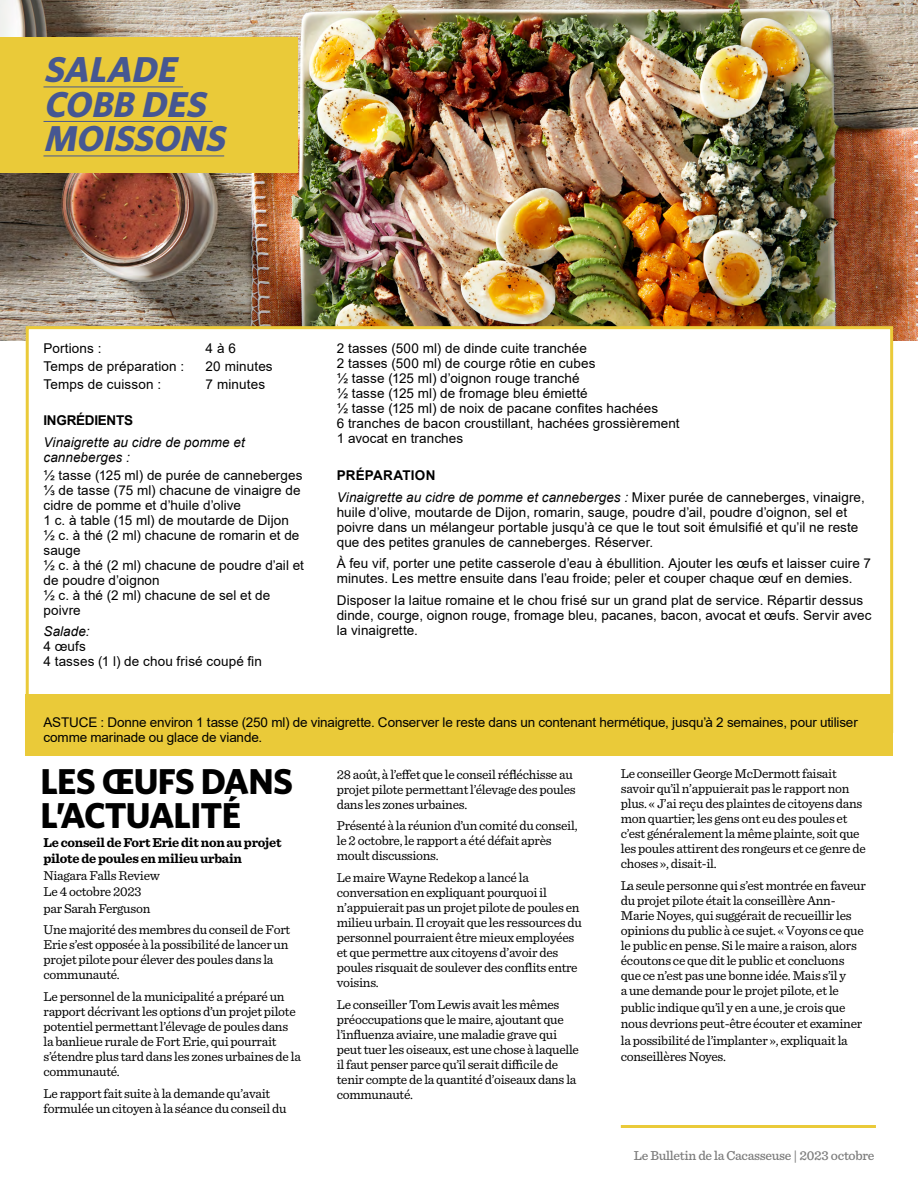
<style>
.page{position:relative;width:918px;height:1188px;background:#fff}
.page>*{position:absolute;margin:0;border:0;box-sizing:border-box;transform-origin:0 0}
.t1{font:700 36px/34.5px "Whitney";letter-spacing:-.02em;color:#000}
.t2{font:italic 700 36px/34.5px "Whitney";color:#465792}
.t3{font:13.5px/15px "Sentinel";letter-spacing:-.02em;color:#000}
.t4{font:13.5px/15px "Arial";letter-spacing:.005em;color:#000}
.t5{font:italic 13.5px/21.8px "Arial";letter-spacing:.01em;color:#000}
.t6{font:700 13.5px/16.5px "Sentinel";letter-spacing:-.02em;color:#000}
.t7{font:500 13.5px "Sentinel";letter-spacing:-.02em;color:#7c7c7c}
.t8{font:700 13.5px "Arial";letter-spacing:-.02em;color:#000}
.t9{font:13.35px/15px "Arial";letter-spacing:-.015em;color:#000}
.s1{font-weight:700;font-style:normal}
.s2{font-style:normal}
</style>
<div class="page">
<img style="left:0;top:0;width:918px;height:340px">
<div style="left:26px;top:326px;width:867px;height:407px;background:#fff;border:3px solid #eaca39"></div>
<div style="left:0;top:37px;width:298px;height:136px;background:#eaca39"></div>
<hr style="left:621px;top:1125px;width:255px;height:3px;background:#eaca39">
<hr style="left:44px;top:87px;width:139px;height:1px;background:#465792">
<hr style="left:44px;top:121px;width:169px;height:1px;background:#465792">
<hr style="left:44px;top:156px;width:180px;height:1px;background:#465792">
<div style="left:26px;top:694px;width:867px;height:62px;background:#eaca39"></div>
<h1 class="t2" style="left:44px;top:51px;width:191px">SALADE<br>COBB DES<br>MOISSONS</h1>
<p class="t4" style="left:44px;top:341px;width:60px">Portions :</p>
<p class="t4" style="left:206px;top:341px;width:32px">4 à 6</p>
<p class="t4" style="left:44px;top:359px;width:142px">Temps de préparation :</p>
<p class="t4" style="left:206px;top:359px;width:69px">20 minutes</p>
<p class="t4" style="left:44px;top:376px;width:119px">Temps de cuisson :</p>
<p class="t4" style="left:206px;top:376px;width:61px">7 minutes</p>
<p class="t8" style="left:44px;top:411px;width:91px">INGRÉDIENTS</p>
<p class="t5" style="left:44px;top:435px;width:203px;line-height:15px">Vinaigrette au cidre de pomme et canneberges :</p>
<p class="t4" style="left:44px;top:467px;width:262px">½ tasse (125 ml) de purée de canneberges ⅓ de tasse (75 ml) chacune de vinaigre de cidre de pomme et d’huile d’olive<br>1 c. à table (15 ml) de moutarde de Dijon<br>½ c. à thé (2 ml) chacune de romarin et de sauge<br>½ c. à thé (2 ml) chacune de poudre d’ail et de poudre d’oignon<br>½ c. à thé (2 ml) chacune de sel et de poivre</p>
<p class="t5" style="left:44px;top:621px;width:47px">Salade:</p>
<p class="t4" style="left:44px;top:639px;width:220px">4 œufs<br>4 tasses (1 l) de chou frisé coupé fin</p>
<p class="t4" style="left:337px;top:341px;width:344px">2 tasses (500 ml) de dinde cuite tranchée<br>2 tasses (500 ml) de courge rôtie en cubes<br>½ tasse (125 ml) d’oignon rouge tranché<br>½ tasse (125 ml) de fromage bleu émietté<br>½ tasse (125 ml) de noix de pacane confites hachées<br>6 tranches de bacon croustillant, hachées grossièrement 1 avocat en tranches</p>
<p class="t5" style="left:337px;top:465px;width:529px"><span class="s1">PRÉPARATION<br></span>Vinaigrette au cidre de pomme et canneberges : <span class="s2">Mixer purée de canneberges, vinaigre,</span></p>
<p class="t4" style="left:337px;top:504px;width:523px">huile d’olive, moutarde de Dijon, romarin, sauge, poudre d’ail, poudre d’oignon, sel et poivre dans un mélangeur portable jusqu’à ce que le tout soit émulsifié et qu’il ne reste que des petites granules de canneberges. Réserver.</p>
<p class="t4" style="left:337px;top:556px;width:536px">À feu vif, porter une petite casserole d’eau à ébullition. Ajouter les œufs et laisser cuire 7 minutes. Les mettre ensuite dans l’eau froide; peler et couper chaque œuf en demies.</p>
<p class="t4" style="left:337px;top:593px;width:536px">Disposer la laitue romaine et le chou frisé sur un grand plat de service. Répartir dessus dinde, courge, oignon rouge, fromage bleu, pacanes, bacon, avocat et œufs. Servir avec la vinaigrette.</p>
<p class="t9" style="left:44px;top:715px;width:816px">ASTUCE : Donne environ 1 tasse (250 ml) de vinaigrette. Conserver le reste dans un contenant hermétique, jusqu’à 2 semaines, pour utiliser comme marinade ou glace de viande.</p>
<h1 class="t1" style="left:40px;top:763px;width:254px">LES ŒUFS DANS<br>L’ACTUALITÉ</h1>
<p class="t3" style="left:337px;top:766px;width:241px">28 août, à l’effet que le conseil réfléchisse au projet pilote permettant l’élevage des poules dans les zones urbaines.</p>
<p class="t3" style="left:621px;top:766px;width:247px">Le conseiller George McDermott faisait savoir qu’il n’appuierait pas le rapport non plus. « J’ai reçu des plaintes de citoyens dans mon quartier; les gens ont eu des poules et c’est généralement la même plainte, soit que les poules attirent des rongeurs et ce genre de choses », disait-il.</p>
<p class="t3" style="left:621px;top:877px;width:247px">La seule personne qui s’est montrée en faveur du projet pilote était la conseillère Ann-Marie Noyes, qui suggérait de recueillir les opinions du public à ce sujet. « Voyons ce que le public en pense. Si le maire a raison, alors écoutons ce que dit le public et concluons que ce n’est pas une bonne idée. Mais s’il y<br>a une demande pour le projet pilote, et le</p>
<p class="t3" style="left:621px;top:998px;width:243px;line-height:16.5px">public indique qu’il y en a une, je crois que nous devrions peut-être écouter et examiner la possibilité de l’implanter », expliquait la conseillères Noyes.</p>
<p class="t3" style="left:337px;top:817px;width:242px">Présenté à la réunion d’un comité du conseil, le 2 octobre, le rapport a été défait après moult discussions.</p>
<p class="t3" style="left:337px;top:869px;width:247px">Le maire Wayne Redekop a lancé la conversation en expliquant pourquoi il n’appuierait pas un projet pilote de poules en milieu urbain. Il croyait que les ressources du personnel pourraient être mieux employées et que permettre aux citoyens d’avoir des poules risquait de soulever des conflits entre voisins.</p>
<p class="t3" style="left:337px;top:996px;width:244px">Le conseiller Tom Lewis avait les mêmes préoccupations que le maire, ajoutant que l’influenza aviaire, une maladie grave qui peut tuer les oiseaux, est une chose à laquelle il faut penser parce qu’il serait difficile de tenir compte de la quantité d’oiseaux dans la communauté.</p>
<p class="t6" style="left:44px;top:833px;width:240px">Le conseil de Fort Erie dit non au projet pilote de poules en milieu urbain</p>
<p class="t3" style="left:44px;top:866px;width:118px;line-height:16.5px">Niagara Falls Review<br>Le 4 octobre 2023 par Sarah Ferguson</p>
<p class="t3" style="left:44px;top:922px;width:248px">Une majorité des membres du conseil de Fort Erie s’est opposée à la possibilité de lancer un projet pilote pour élever des poules dans la communauté.</p>
<p class="t3" style="left:44px;top:988px;width:259px">Le personnel de la municipalité a préparé un rapport décrivant les options d’un projet pilote potentiel permettant l’élevage de poules dans la banlieue rurale de Fort Erie, qui pourrait s’étendre plus tard dans les zones urbaines de la communauté.</p>
<p class="t3" style="left:44px;top:1085px;width:244px">Le rapport fait suite à la demande qu’avait formulée un citoyen à la séance du conseil du</p>
<p class="t7" style="left:634px;top:1145px;width:242px">Le Bulletin de la Cacasseuse | 2023 octobre</p>
</div>
